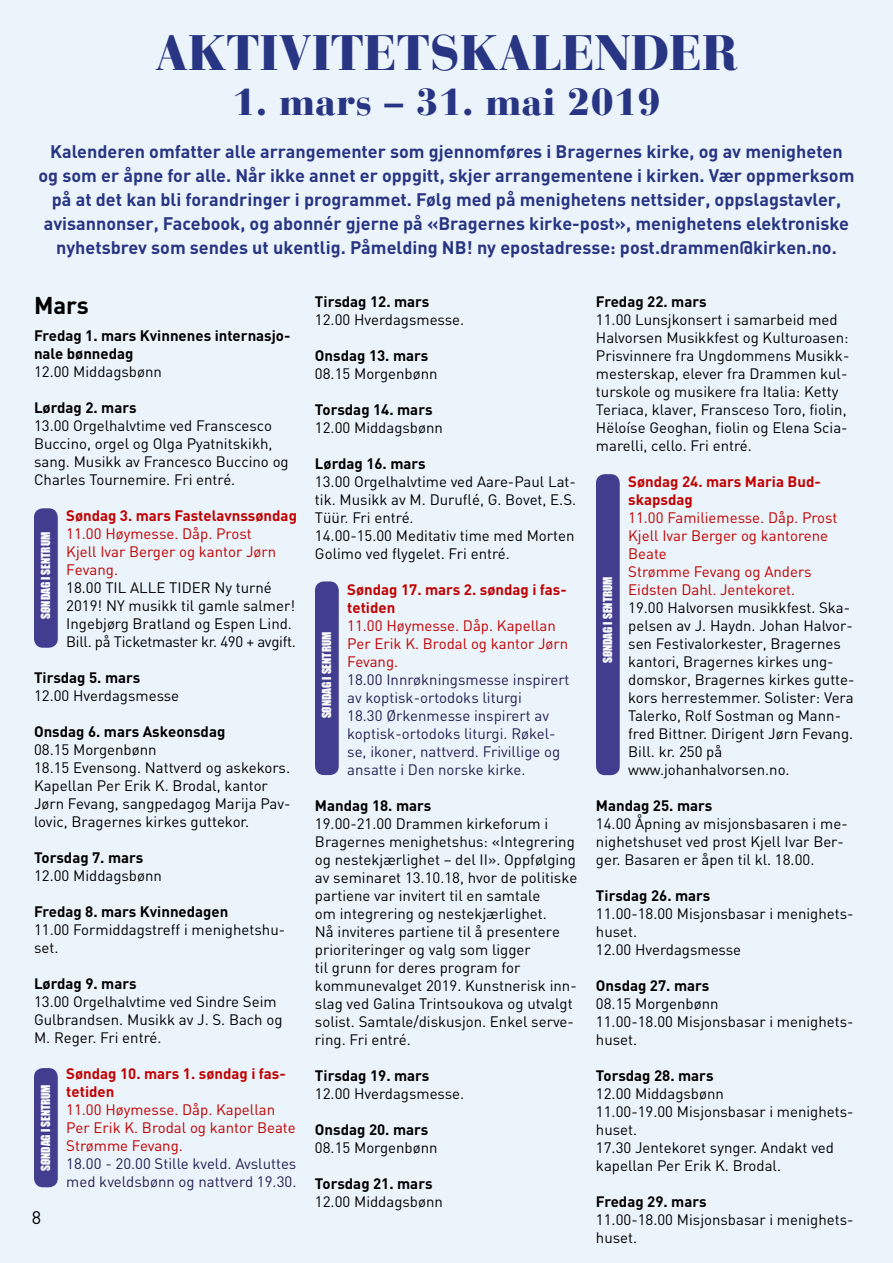
<style>
.page{position:relative;width:893px;height:1263px;background:#f0f8f8}
.page>*{position:absolute;margin:0;border:0;box-sizing:border-box;transform-origin:0 0}
.t1{font:900 49.5px "Bauer Bodoni";color:#283583}
.t2{font:900 37.5px "Bauer Bodoni";letter-spacing:.01em;color:#283583}
.t3{font:700 24px "DIN";color:#000}
.t4{font:700 18px/24px "DIN";color:#283583;text-align:center}
.t5{font:18px "DIN";color:#000}
.t6{font:15px/18px "DIN";color:#000}
.t7{font:700 15px/18px "DIN";color:#000}
.t8{font:15px/18px "DIN";color:#c00000}
.t9{font:15px/18px "DIN";color:#262052}
.t10{font:700 15px/18px "DIN";color:#c00000}
.t11{font:11.4px "Impact";color:#fff}
</style>
<div class="page">
<div style="left:34px;top:508px;width:24px;height:140px;background:#423d8e;border-radius:9px"></div>
<div style="left:34px;top:1068px;width:24px;height:119px;background:#423d8e;border-radius:9px"></div>
<div style="left:315px;top:581px;width:24px;height:194px;background:#423d8e;border-radius:9px"></div>
<div style="left:596px;top:474px;width:24px;height:301px;background:#423d8e;border-radius:9px"></div>
<h1 class="t1" style="left:155px;top:22px;width:584px">AKTIVITETSKALENDER</h1>
<h2 class="t2" style="left:232px;top:79px;width:430px">1. mars – 31. mai 2019</h2>
<p class="t4" style="left:38px;top:139px;width:817px">Kalenderen omfatter alle arrangementer som gjennomføres i Bragernes kirke, og av menigheten og som er åpne for alle. Når ikke annet er oppgitt, skjer arrangementene i kirken. Vær oppmerksom på at det kan bli forandringer i programmet. Følg med på menighetens nettsider, oppslagstavler, avisannonser, Facebook, og abonnér gjerne på «Bragernes kirke-post», menighetens elektroniske nyhetsbrev som sendes ut ukentlig. Påmelding NB! ny epostadresse: post.drammen@kirken.no.</p>
<h3 class="t3" style="left:34px;top:290px;width:56px">Mars</h3>
<p class="t7" style="left:34px;top:325px;width:258px">Fredag 1. mars Kvinnenes internasjo&shy;nale bønnedag</p>
<p class="t6" style="left:34px;top:362px;width:129px">12.00 Middagsbønn</p>
<p class="t7" style="left:34px;top:397px;width:104px">Lørdag 2. mars</p>
<p class="t6" style="left:34px;top:416px;width:256px">13.00 Orgelhalvtime ved Franscesco Buccino, orgel og Olga Pyatnitskikh, sang. Musikk av Francesco Buccino og Charles Tournemire. Fri entré.</p>
<p class="t10" style="left:66px;top:505px;width:232px">Søndag 3. mars Fastelavnssøndag</p>
<p class="t8" style="left:66px;top:524px;width:212px">11.00 Høymesse. Dåp. Prost<br>Kjell Ivar Berger og kantor Jørn<br>Fevang.</p>
<p class="t6" style="left:66px;top:578px;width:231px">18.00 TIL ALLE TIDER Ny turné 2019! NY musikk til gamle salmer!<br>Ingebjørg Bratland og Espen Lind.<br>Bill. på Ticketmaster kr. 490 + avgift.</p>
<p class="t7" style="left:34px;top:667px;width:108px">Tirsdag 5. mars</p>
<p class="t6" style="left:34px;top:686px;width:147px">12.00 Hverdagsmesse</p>
<p class="t7" style="left:34px;top:721px;width:193px">Onsdag 6. mars Askeonsdag</p>
<p class="t6" style="left:34px;top:740px;width:258px">08.15 Morgenbønn<br>18.15 Evensong. Nattverd og askekors.<br>Kapellan Per Erik K. Brodal, kantor Jørn Fevang, sangpedagog Marija Pav&shy;lovic, Bragernes kirkes guttekor.</p>
<p class="t7" style="left:34px;top:847px;width:111px">Torsdag 7. mars</p>
<p class="t6" style="left:34px;top:866px;width:129px">12.00 Middagsbønn</p>
<p class="t7" style="left:34px;top:901px;width:196px">Fredag 8. mars Kvinnedagen</p>
<p class="t6" style="left:34px;top:920px;width:253px">11.00 Formiddagstreff i menighetshu&shy;set.</p>
<p class="t7" style="left:34px;top:973px;width:104px">Lørdag 9. mars</p>
<p class="t6" style="left:34px;top:992px;width:250px">13.00 Orgelhalvtime ved Sindre Seim<br>Gulbrandsen. Musikk av J. S. Bach og<br>M. Reger. Fri entré.</p>
<p class="t10" style="left:66px;top:1063px;width:221px">Søndag 10. mars 1. søndag i fas&shy;tetiden</p>
<p class="t8" style="left:66px;top:1100px;width:231px">11.00 Høymesse. Dåp. Kapellan<br>Per Erik K. Brodal og kantor Beate<br>Strømme Fevang.</p>
<p class="t9" style="left:66px;top:1154px;width:232px">18.00 - 20.00 Stille kveld. Avsluttes med kveldsbønn og nattverd 19.30.</p>
<p class="t11" style="left:37px;top:619px;width:88px;rotate:-90deg">SØNDAG I SENTRUM</p>
<p class="t11" style="left:37px;top:1171px;width:88px;rotate:-90deg">SØNDAG I SENTRUM</p>
<p class="t5" style="left:32px;top:1207px;width:11px">8</p>
<p class="t7" style="left:315px;top:291px;width:116px">Tirsdag 12. mars</p>
<p class="t6" style="left:315px;top:310px;width:151px">12.00 Hverdagsmesse.</p>
<p class="t7" style="left:315px;top:345px;width:115px">Onsdag 13. mars</p>
<p class="t6" style="left:315px;top:364px;width:124px">08.15 Morgenbønn</p>
<p class="t7" style="left:315px;top:399px;width:119px">Torsdag 14. mars</p>
<p class="t6" style="left:315px;top:418px;width:129px">12.00 Middagsbønn</p>
<p class="t7" style="left:315px;top:453px;width:112px">Lørdag 16. mars</p>
<p class="t6" style="left:315px;top:472px;width:263px">13.00 Orgelhalvtime ved Aare-Paul Lat&shy;tik. Musikk av M. Duruflé, G. Bovet, E.S.<br>Tüür. Fri entré.<br>14.00-15.00 Meditativ time med Morten Golimo ved flygelet. Fri entré.</p>
<p class="t10" style="left:347px;top:579px;width:221px">Søndag 17. mars 2. søndag i fas&shy;tetiden</p>
<p class="t8" style="left:347px;top:616px;width:223px">11.00 Høymesse. Dåp. Kapellan<br>Per Erik K. Brodal og kantor Jørn<br>Fevang.</p>
<p class="t9" style="left:347px;top:670px;width:224px">18.00 Innrøkningsmesse inspirert av koptisk-ortodoks liturgi<br>18.30 Ørkenmesse inspirert av koptisk-ortodoks liturgi. Røkel&shy;se, ikoner, nattverd. Frivillige og ansatte i Den norske kirke.</p>
<p class="t7" style="left:315px;top:795px;width:118px">Mandag 18. mars</p>
<p class="t6" style="left:315px;top:814px;width:264px">19.00-21.00 Drammen kirkeforum i Bragernes menighetshus: «Integrering og nestekjærlighet – del II». Oppfølging av seminaret 13.10.18, hvor de politiske partiene var invitert til en samtale<br>om integrering og nestekjærlighet.<br>Nå inviteres partiene til å presentere prioriteringer og valg som ligger<br>til grunn for deres program for kommunevalget 2019. Kunstnerisk inn&shy;slag ved Galina Trintsoukova og utvalgt solist. Samtale/diskusjon. Enkel serve&shy;ring. Fri entré.</p>
<p class="t7" style="left:315px;top:1065px;width:116px">Tirsdag 19. mars</p>
<p class="t6" style="left:315px;top:1084px;width:151px">12.00 Hverdagsmesse.</p>
<p class="t7" style="left:315px;top:1119px;width:115px">Onsdag 20. mars</p>
<p class="t6" style="left:315px;top:1138px;width:124px">08.15 Morgenbønn</p>
<p class="t7" style="left:315px;top:1173px;width:119px">Torsdag 21. mars</p>
<p class="t6" style="left:315px;top:1192px;width:129px">12.00 Middagsbønn</p>
<p class="t11" style="left:318px;top:718px;width:88px;rotate:-90deg">SØNDAG I SENTRUM</p>
<p class="t7" style="left:596px;top:291px;width:112px">Fredag 22. mars</p>
<p class="t6" style="left:596px;top:310px;width:255px">11.00 Lunsjkonsert i samarbeid med Halvorsen Musikkfest og Kulturoasen:<br>Prisvinnere fra Ungdommens Musikk&shy;mesterskap, elever fra Drammen kul&shy;turskole og musikere fra Italia: Ketty Teriaca, klaver, Fransceso Toro, fiolin, Hëloíse Geoghan, fiolin og Elena Scia&shy;marelli, cello. Fri entré.</p>
<p class="t10" style="left:628px;top:471px;width:194px">Søndag 24. mars Maria Bud&shy;skapsdag</p>
<p class="t8" style="left:628px;top:508px;width:211px">11.00 Familiemesse. Dåp. Prost<br>Kjell Ivar Berger og kantorene<br>Beate<br>Strømme Fevang og Anders<br>Eidsten Dahl. Jentekoret.</p>
<p class="t6" style="left:628px;top:598px;width:228px">19.00 Halvorsen musikkfest. Ska&shy;pelsen av J. Haydn. Johan Halvor&shy;sen Festivalorkester, Bragernes kantori, Bragernes kirkes ung&shy;domskor, Bragernes kirkes gutte&shy;kors herrestemmer. Solister: Vera<br>Talerko, Rolf Sostman og Mann&shy;fred Bittner. Dirigent Jørn Fevang.<br>Bill. kr. 250 på www.johanhalvorsen.no.</p>
<p class="t7" style="left:596px;top:795px;width:118px">Mandag 25. mars</p>
<p class="t6" style="left:596px;top:814px;width:253px">14.00 Åpning av misjonsbasaren i me&shy;nighetshuset ved prost Kjell Ivar Ber&shy;ger. Basaren er åpen til kl. 18.00.</p>
<p class="t7" style="left:596px;top:885px;width:116px">Tirsdag 26. mars</p>
<p class="t6" style="left:596px;top:904px;width:259px">11.00-18.00 Misjonsbasar i menighets&shy;huset.<br>12.00 Hverdagsmesse</p>
<p class="t7" style="left:596px;top:975px;width:115px">Onsdag 27. mars</p>
<p class="t6" style="left:596px;top:994px;width:259px">08.15 Morgenbønn<br>11.00-18.00 Misjonsbasar i menighets&shy;huset.</p>
<p class="t7" style="left:596px;top:1065px;width:119px">Torsdag 28. mars</p>
<p class="t6" style="left:596px;top:1084px;width:259px">12.00 Middagsbønn<br>11.00-19.00 Misjonsbasar i menighets&shy;huset.<br>17.30 Jentekoret synger. Andakt ved kapellan Per Erik K. Brodal.</p>
<p class="t7" style="left:596px;top:1191px;width:112px">Fredag 29. mars</p>
<p class="t6" style="left:596px;top:1210px;width:259px">11.00-18.00 Misjonsbasar i menighets&shy;huset.</p>
<p class="t11" style="left:599px;top:663px;width:88px;rotate:-90deg">SØNDAG I SENTRUM</p>
</div>
